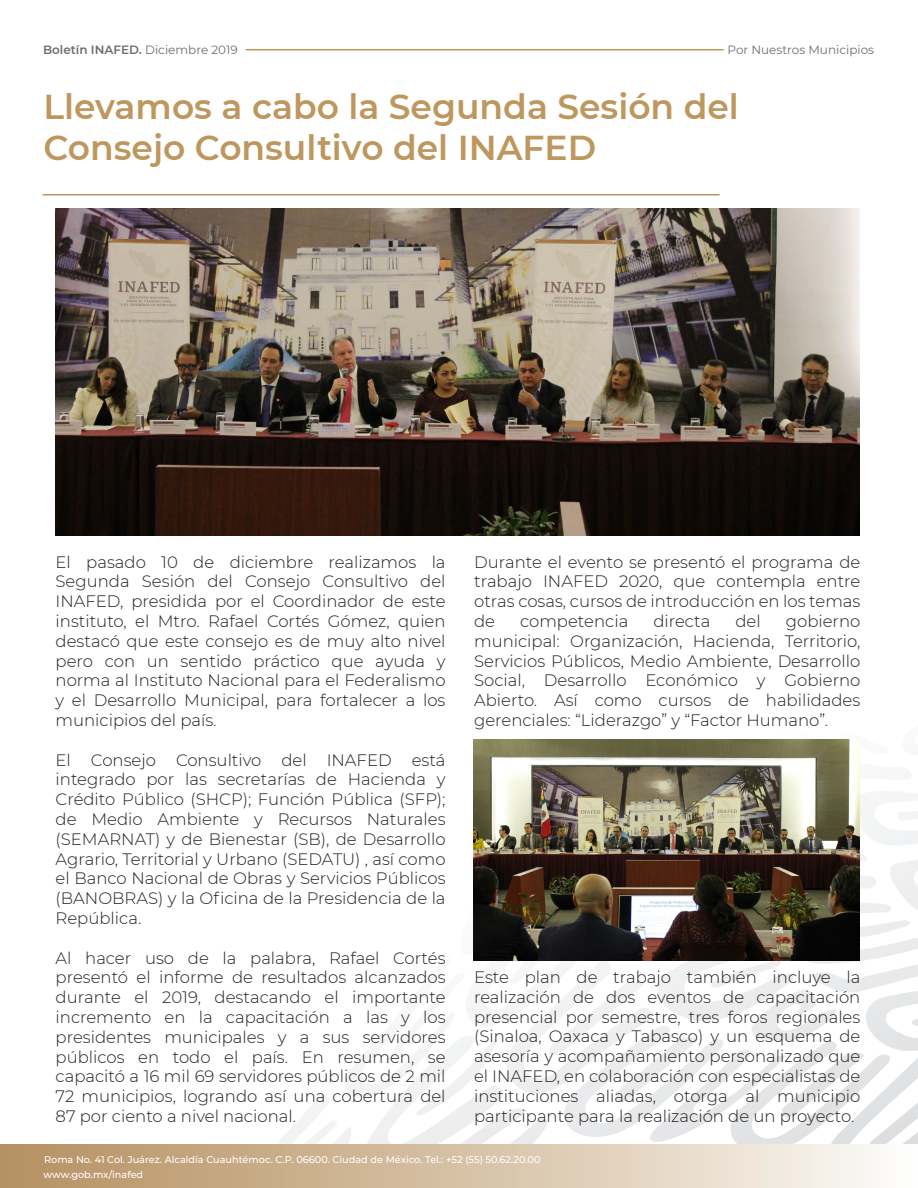
<style>
.page{position:relative;width:918px;height:1188px;background:#fff}
.page>*{position:absolute;margin:0;border:0;box-sizing:border-box;transform-origin:0 0}
.t1{font:600 34.5px/41.4px "Montserrat";color:#bd975e}
.t2{font:300 16.5px/19.8px "Montserrat";color:#231f20;text-align:justify}
.t3{font:600 12px "Montserrat";color:#6d6e71}
.t4{font:12px "Montserrat";color:#6d6e71}
.t5{font:500 9.75px/15.3px "Montserrat";color:#fff}
.s1{font-weight:400}
</style>
<div class="page">
<svg style="left:567px;top:739px;width:351px;height:145px"></svg>
<div style="left:0;top:1145px;width:918px;height:43px;background:linear-gradient(to right,#b48e5d,#fbf9f4)"></div>
<hr style="left:246px;top:49px;width:478px;height:1px;background:#bd975e">
<hr style="left:43px;top:194px;width:677px;height:2px;background:#bd975e">
<img style="left:56px;top:208px;width:803px;height:328px">
<img style="left:474px;top:740px;width:386px;height:221px">
<p class="t3" style="left:43px;top:41px;width:196px">Boletín INAFED. <span class="s1">Diciembre 2019</span></p>
<p class="t4" style="left:728px;top:42px;width:148px">Por Nuestros Municipios</p>
<h1 class="t1" style="left:44px;top:84px;width:697px">Llevamos a cabo la Segunda Sesión del<br>Consejo Consultivo del INAFED</h1>
<p class="t2" style="left:56px;top:551px;width:392px">El pasado 10 de diciembre realizamos la Segunda Sesión del Consejo Consultivo del INAFED, presidida por el Coordinador de este instituto, el Mtro. Rafael Cortés Gómez, quien destacó que este consejo es de muy alto nivel pero con un sentido práctico que ayuda y norma al Instituto Nacional para el Federalismo y el Desarrollo Municipal, para fortalecer a los municipios del país.</p>
<p class="t2" style="left:56px;top:749px;width:392px">El Consejo Consultivo del INAFED está integrado por las secretarías de Hacienda y Crédito Público (SHCP); Función Pública (SFP); de Medio Ambiente y Recursos Naturales (SEMARNAT) y de Bienestar (SB), de Desarrollo Agrario, Territorial y Urbano (SEDATU) , así como el Banco Nacional de Obras y Servicios Públicos (BANOBRAS) y la Oficina de la Presidencia de la República.</p>
<p class="t2" style="left:56px;top:947px;width:392px">Al hacer uso de la palabra, Rafael Cortés presentó el informe de resultados alcanzados durante el 2019, destacando el importante incremento en la capacitación a las y los presidentes municipales y a sus servidores públicos en todo el país. En resumen, se capacitó a 16 mil 69 servidores públicos de 2 mil 72 municipios, logrando así una cobertura del 87 por ciento a nivel nacional.</p>
<p class="t2" style="left:474px;top:551px;width:388px">Durante el evento se presentó el programa de trabajo INAFED 2020, que contempla entre otras cosas, cursos de introducción en los temas de</p>
<p class="t2" style="left:474px;top:611px;width:388px;text-indent:312px">gobierno municipal: Organización, Hacienda, Territorio, Servicios Públicos, Medio Ambiente, Desarrollo Social, Desarrollo Económico y Gobierno Abierto. Así como cursos de habilidades gerenciales: “Liderazgo” y “Factor Humano”.</p>
<p class="t2" style="left:520px;top:611px;width:110px">competencia</p>
<p class="t2" style="left:653px;top:611px;width:59px">directa</p>
<p class="t2" style="left:735px;top:611px;width:27px">del</p>
<p class="t2" style="left:474px;top:967px;width:388px">Este plan de trabajo también incluye la realización de dos eventos de capacitación presencial por semestre, tres foros regionales (Sinaloa, Oaxaca y Tabasco) y un esquema de asesoría y acompañamiento personalizado que el INAFED, en colaboración con especialistas de instituciones aliadas, otorga al municipio participante para la realización de un proyecto.</p>
<p class="t5" style="left:44px;top:1151px;width:498px">Roma No. 41 Col. Juárez. Alcaldía Cuauhtémoc. C.P. 06600. Ciudad de México. Tel.: +52 (55) 50.62.20.00 www.gob.mx/inafed</p>
</div>
